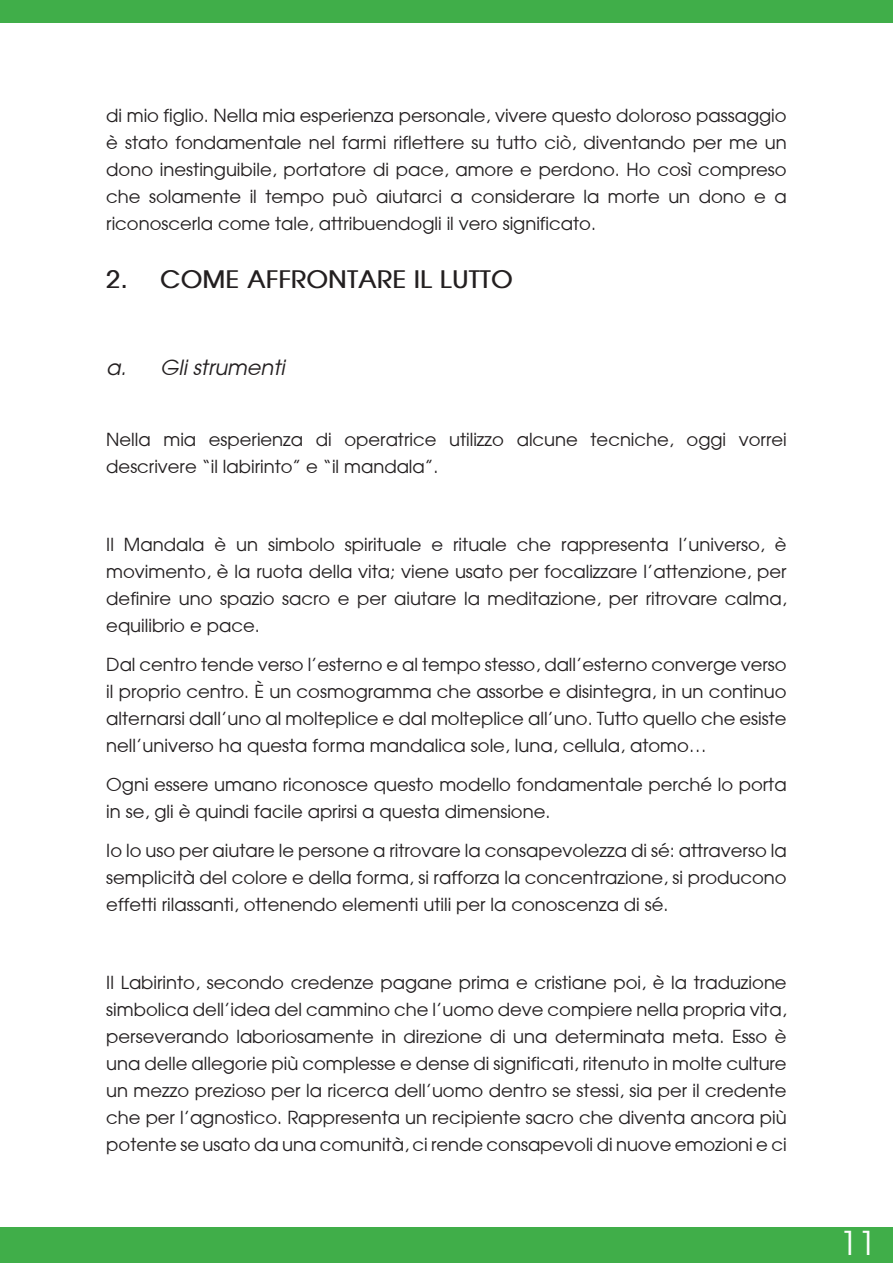
<style>
.page{position:relative;width:893px;height:1263px;background:#fff}
.page>*{position:absolute;margin:0;border:0;box-sizing:border-box;transform-origin:0 0}
.t1{font:33px "Avant Garde";color:#fff}
.t2{font:700 24px "Avant Garde";color:#231f20}
.t3{font:italic 21px "Avant Garde";color:#231f20}
.Paragrafo_elenco{font:18px/27px "Avant Garde";color:#231f20;text-align:justify}
</style>
<div class="page">
<div style="left:0;top:0;width:893px;height:23px;background:#40ae49"></div>
<div style="left:0;top:1227px;width:893px;height:36px;background:#40ae49"></div>
<p class="Paragrafo_elenco" style="left:106px;top:101px;width:682px">di mio figlio. Nella mia esperienza personale, vivere questo doloroso passaggio è stato fondamentale nel farmi riflettere su tutto ciò, diventando per me un dono inestinguibile, portatore di pace, amore e perdono. Ho così compreso che solamente il tempo può aiutarci a considerare la morte un dono e a riconoscerla come tale, attribuendogli il vero significato.</p>
<p class="t2" style="left:106px;top:265px;width:408px">2. COME AFFRONTARE IL LUTTO</p>
<p class="t3" style="left:106px;top:354px;width:180px">a. Gli strumenti</p>
<p class="Paragrafo_elenco" style="left:106px;top:425px;width:682px">Nella mia esperienza di operatrice utilizzo alcune tecniche, oggi vorrei descrivere “il labirinto” e “il mandala”.</p>
<p class="Paragrafo_elenco" style="left:106px;top:530px;width:682px">Il Mandala è un simbolo spirituale e rituale che rappresenta l’universo, è movimento, è la ruota della vita; viene usato per focalizzare l’attenzione, per definire uno spazio sacro e per aiutare la meditazione, per ritrovare calma, equilibrio e pace.</p>
<p class="Paragrafo_elenco" style="left:106px;top:650px;width:682px">Dal centro tende verso l’esterno e al tempo stesso, dall’esterno converge verso il proprio centro. È un cosmogramma che assorbe e disintegra, in un continuo alternarsi dall’uno al molteplice e dal molteplice all’uno. Tutto quello che esiste nell’universo ha questa forma mandalica sole, luna, cellula, atomo…</p>
<p class="Paragrafo_elenco" style="left:106px;top:770px;width:682px">Ogni essere umano riconosce questo modello fondamentale perché lo porta in se, gli è quindi facile aprirsi a questa dimensione.</p>
<p class="Paragrafo_elenco" style="left:106px;top:836px;width:682px">Io lo uso per aiutare le persone a ritrovare la consapevolezza di sé: attraverso la semplicità del colore e della forma, si rafforza la concentrazione, si producono effetti rilassanti, ottenendo elementi utili per la conoscenza di sé.</p>
<p class="Paragrafo_elenco" style="left:106px;top:968px;width:682px">Il Labirinto, secondo credenze pagane prima e cristiane poi, è la traduzione simbolica dell’idea del cammino che l’uomo deve compiere nella propria vita, perseverando laboriosamente in direzione di una determinata meta. Esso è una delle allegorie più complesse e dense di significati, ritenuto in molte culture un mezzo prezioso per la ricerca dell’uomo dentro se stessi, sia per il credente che per l’agnostico. Rappresenta un recipiente sacro che diventa ancora più potente se usato da una comunità, ci rende consapevoli di nuove emozioni e ci</p>
<h1 class="t1" style="left:839px;top:1222px;width:38px">11</h1>
</div>
